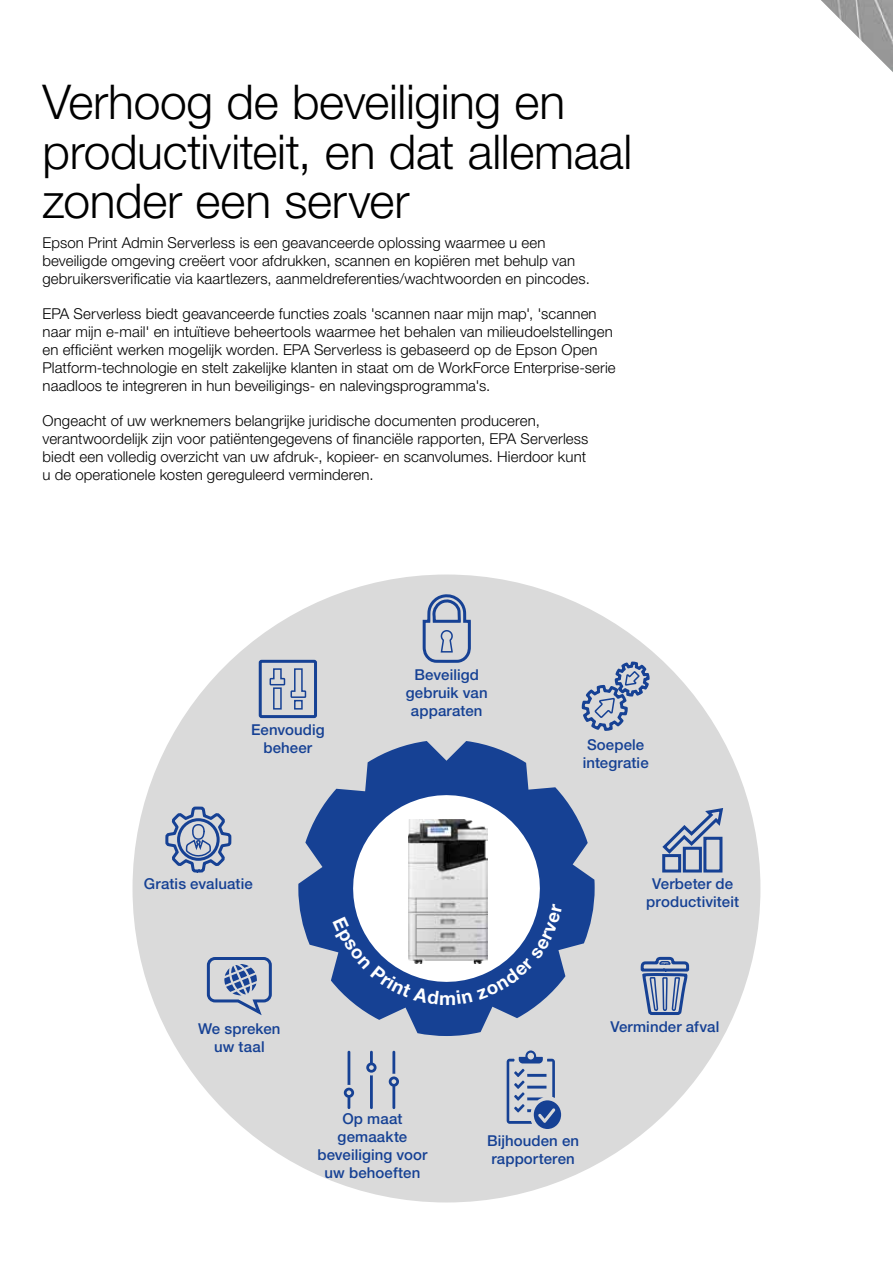
<style>
.page{position:relative;width:893px;height:1263px;background:#fff}
.page>*{position:absolute;margin:0;border:0;box-sizing:border-box;transform-origin:0 0}
.t1{font:300 48px/49.5px "Helvetica Neue LT Pro";letter-spacing:-.005em;color:#000}
.t2{font:700 18.75px "Helvetica Neue LT Pro";color:#fff}
.t3{font:300 15px/18px "Helvetica Neue LT Pro";letter-spacing:.005em;color:#000}
.t4{font:500 15px/18px "Helvetica Neue LT Pro";letter-spacing:.01em;color:#164194;text-align:center}
</style>
<div class="page">
<div style="left:133px;top:574px;width:627px;height:628px;background:#dadada;border-radius:50%"></div>
<svg style="left:298px;top:741px;width:297px;height:295px"></svg>
<svg style="left:340px;top:782px;width:213px;height:213px;background:#93a7cd"></svg>
<img style="left:408px;top:820px;width:79px;height:143px">
<img style="left:821px;top:0;width:72px;height:72px">
<svg style="left:422px;top:594px;width:49px;height:69px"></svg>
<svg style="left:580px;top:604px;width:72px;height:191px"></svg>
<svg style="left:639px;top:808px;width:86px;height:328px"></svg>
<svg style="left:506px;top:1050px;width:55px;height:79px"></svg>
<svg style="left:344px;top:1051px;width:10px;height:58px"></svg>
<svg style="left:366px;top:1051px;width:11px;height:58px"></svg>
<svg style="left:389px;top:1051px;width:10px;height:58px"></svg>
<svg style="left:206px;top:957px;width:66px;height:59px"></svg>
<svg style="left:165px;top:806px;width:67px;height:67px"></svg>
<div style="left:259px;top:660px;width:58px;height:58px;border:3px solid #164194"></div>
<svg style="left:269px;top:668px;width:38px;height:42px"></svg>
<svg style="left:333px;top:917px;width:106px;height:87px;background:#728bba"></svg>
<svg style="left:456px;top:904px;width:106px;height:100px;background:#788fbb"></svg>
<h1 class="t1" style="left:43px;top:76px;width:591px">Verhoog de beveiliging en productiviteit, en dat allemaal zonder een server</h1>
<p class="t3" style="left:43px;top:233px;width:549px">Epson Print Admin Serverless is een geavanceerde oplossing waarmee u een beveiligde omgeving creëert voor afdrukken, scannen en kopiëren met behulp van gebruikersverificatie via kaartlezers, aanmeldreferenties/wachtwoorden en pincodes.</p>
<p class="t3" style="left:43px;top:304px;width:575px">EPA Serverless biedt geavanceerde functies zoals 'scannen naar mijn map', 'scannen naar mijn e-mail' en intuïtieve beheertools waarmee het behalen van milieudoelstellingen en efficiënt werken mogelijk worden. EPA Serverless is gebaseerd op de Epson Open Platform-technologie en stelt zakelijke klanten in staat om de WorkForce Enterprise-serie naadloos te integreren in hun beveiligings- en nalevingsprogramma's.</p>
<p class="t3" style="left:43px;top:411px;width:547px">Ongeacht of uw werknemers belangrijke juridische documenten produceren, verantwoordelijk zijn voor patiëntengegevens of financiële rapporten, EPA Serverless biedt een volledig overzicht van uw afdruk-, kopieer- en scanvolumes. Hierdoor kunt u de operationele kosten gereguleerd verminderen.</p>
<p class="t4" style="left:251px;top:720px;width:75px">Eenvoudig beheer</p>
<p class="t4" style="left:144px;top:875px;width:110px">Gratis evaluatie</p>
<p class="t4" style="left:198px;top:1020px;width:84px">We spreken uw taal</p>
<p class="t4" style="left:406px;top:665px;width:83px">Beveiligd gebruik van apparaten</p>
<p class="t2" style="left:439px;top:986px;width:19px">m</p>
<p class="t4" style="left:583px;top:735px;width:68px;text-align:left">Soepele integratie</p>
<p class="t4" style="left:646px;top:875px;width:94px">Verbeter de productiviteit</p>
<p class="t4" style="left:610px;top:1017px;width:110px">Verminder afval</p>
<p class="t4" style="left:317px;top:1109px;width:112px">Op maat gemaakte beveiliging voor uw behoeften</p>
<p class="t4" style="left:487px;top:1131px;width:94px;text-align:left">Bijhouden en rapporteren</p>
</div>
